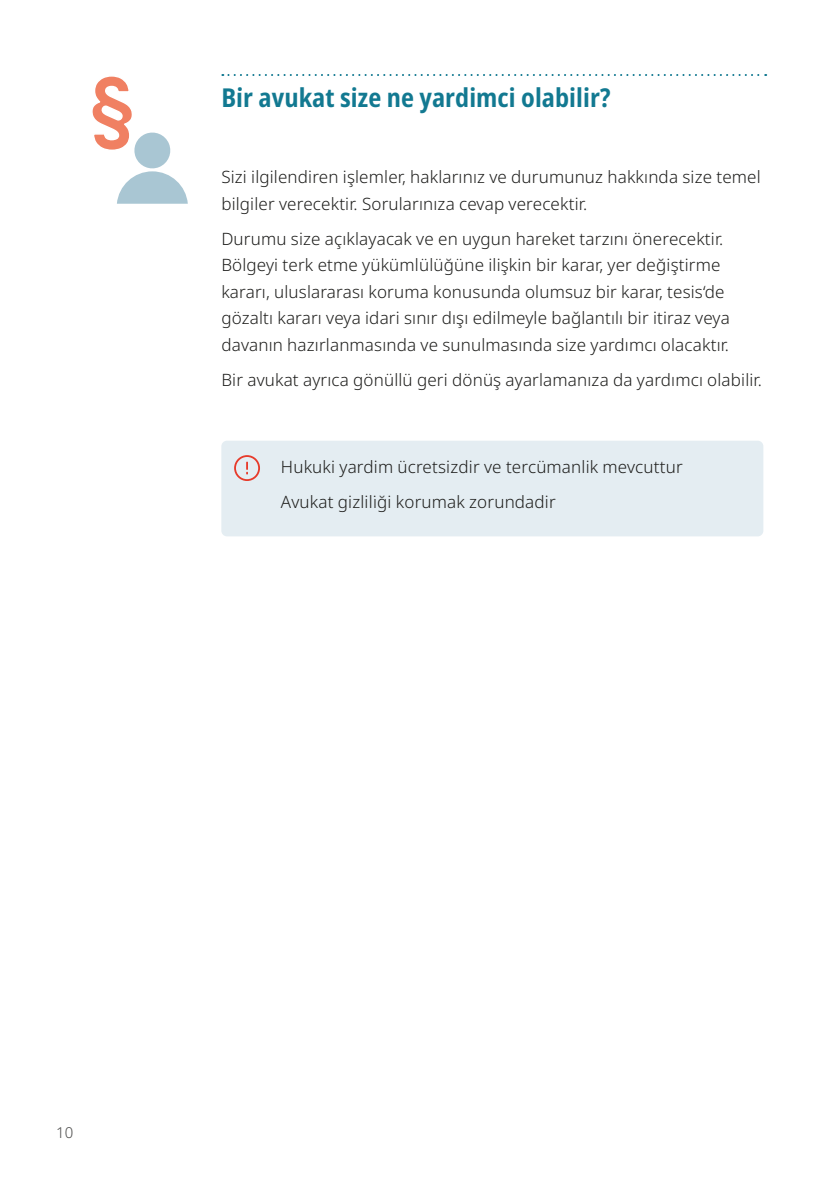
<style>
.page{position:relative;width:840px;height:1191px;background:#fff}
.page>*{position:absolute;margin:0;border:0;box-sizing:border-box;transform-origin:0 0}
.t1{font:700 26px "Noto Sans Condensed";letter-spacing:.005em;color:#127991}
.t2{font:17px/26.6px "Noto Sans";letter-spacing:.01em;color:#1d1d1b}
.t3{font:15px "Noto Sans";color:#4a4a49}
</style>
<div class="page">
<svg style="left:222px;top:74px;width:543px;height:2px"></svg>
<div style="left:221px;top:441px;width:542px;height:95px;background:#e4edf2;border-radius:6px"></div>
<svg style="left:234px;top:455px;width:26px;height:26px"></svg>
<svg style="left:92px;top:76px;width:96px;height:128px"></svg>
<h1 class="t1" style="left:221px;top:79px;width:390px">Bi̇r avukat si̇ze ne yardimci olabi̇li̇r?</h1>
<p class="t2" style="left:221px;top:164px;width:540px">Sizi ilgilendiren işlemler, haklarınız ve durumunuz hakkında size temel bilgiler verecektir. Sorularınıza cevap verecektir.</p>
<p class="t2" style="left:221px;top:225px;width:509px">Durumu size açıklayacak ve en uygun hareket tarzını önerecektir.<br>Bölgeyi terk etme yükümlülüğüne ilişkin bir karar, yer değiştirme kararı, uluslararası koruma konusunda olumsuz bir karar, tesis‘de gözaltı kararı veya idari sınır dışı edilmeyle bağlantılı bir itiraz veya davanın hazırlanmasında ve sunulmasında size yardımcı olacaktır.</p>
<p class="t2" style="left:221px;top:366px;width:541px">Bir avukat ayrıca gönüllü geri dönüş ayarlamanıza da yardımcı olabilir.</p>
<p class="t2" style="left:281px;top:450px;width:403px;line-height:35px">Hukuki̇ yardim ücretsi̇zdi̇r ve tercümanlik mevcuttur<br>Avukat gi̇zli̇li̇ği korumak zorundadir</p>
<p class="t3" style="left:56px;top:1121px;width:19px">10</p>
</div>
